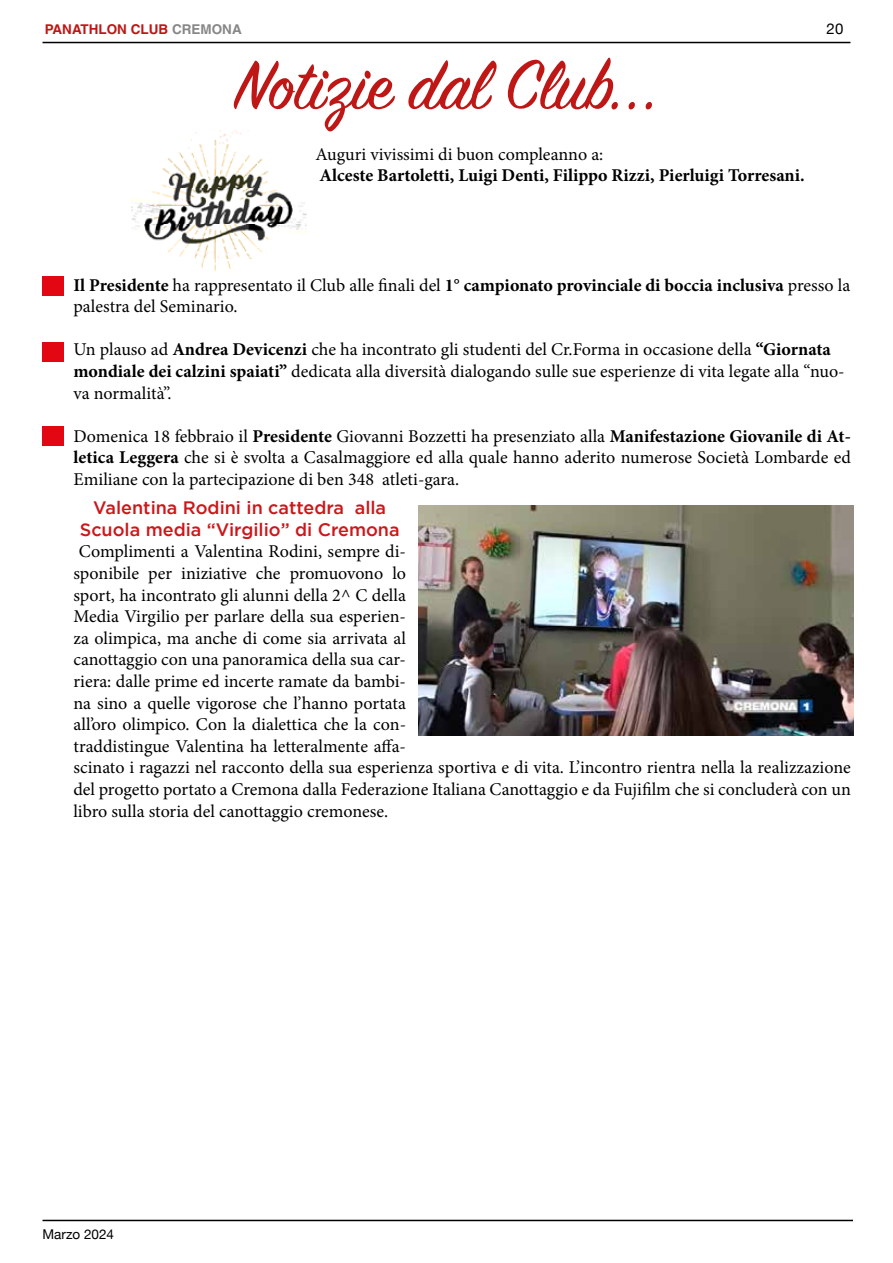
<style>
.page{position:relative;width:893px;height:1263px;background:#fff}
.page>*{position:absolute;margin:0;border:0;box-sizing:border-box;transform-origin:0 0}
.t1{font:76.5px "Sign Painter House Script";color:#be1716}
.t2{font:18px/21.6px "Minion Pro";color:#000}
.t3{font:700 18px "Minion Pro";color:#000}
.t4{font:500 18px/21.6px "Gotham";color:#cd171a;text-align:center}
.t5{font:15px "Helvetica Neue";color:#000}
.t6{font:700 13.5px "Helvetica";color:#be1716}
.t7{font:13.5px "Helvetica Neue";color:#000}
.s1{color:#878787}
.s2{font-weight:700}
</style>
<div class="page">
<hr style="left:43px;top:1220px;width:810px;height:1px;background:#000">
<div style="left:43px;top:342px;width:21px;height:20px;background:#e30613"></div>
<div style="left:43px;top:426px;width:21px;height:20px;background:#e30613"></div>
<img style="left:132px;top:131px;width:174px;height:141px">
<div style="left:43px;top:276px;width:21px;height:20px;background:#e30613"></div>
<img style="left:419px;top:505px;width:435px;height:231px">
<hr style="left:43px;top:42px;width:807px;height:1px;background:#000">
<p class="t6" style="left:45px;top:21px;width:198px">PANATHLON CLUB <span class="s1">CREMONA</span></p>
<p class="t5" style="left:827px;top:18px;width:18px">20</p>
<h1 class="t1" style="left:235px;top:38px;width:425px">Notizie dal Club...</h1>
<p class="t2" style="left:315px;top:143px;width:289px">Auguri vivissimi di buon compleanno a:</p>
<p class="t3" style="left:319px;top:163px;width:487px">Alceste Bartoletti, Luigi Denti, Filippo Rizzi, Pierluigi Torresani.</p>
<p class="t2" style="left:73px;top:274px;width:778px"><span class="s2">Il Presidente</span> ha rappresentato il Club alle finali del <span class="s2">1° campionato provinciale di boccia inclusiva</span> presso la palestra del Seminario.</p>
<p class="t2" style="left:73px;top:339px;width:773px">Un plauso ad <span class="s2">Andrea Devicenzi</span> che ha incontrato gli studenti del Cr.Forma in occasione della <span class="s2">“Giornata mondiale dei calzini spaiati”</span> dedicata alla diversità dialogando sulle sue esperienze di vita legate alla “nuo&shy;va normalità”.</p>
<p class="t2" style="left:73px;top:425px;width:779px;text-align:justify">Domenica 18 febbraio il <span class="s2">Presidente</span> Giovanni Bozzetti ha presenziato alla <span class="s2">Manifestazione Giovanile di At&shy;letica Leggera</span> che si è svolta a Casalmaggiore ed alla quale hanno aderito numerose Società Lombarde ed Emiliane con la partecipazione di ben 348 atleti-gara.</p>
<p class="t4" style="left:80px;top:496px;width:321px">Valentina Rodini in cattedra alla<br>Scuola media “Virgilio” di Cremona</p>
<p class="t2" style="left:73px;top:541px;width:779px;text-indent:6px">Complimenti a Valentina Rodini, sempre di-<br>sponibile per iniziative che promuovono lo<br>sport, ha incontrato gli alunni della 2^ C della<br>Media Virgilio per parlare della sua esperien-<br>za olimpica, ma anche di come sia arrivata al<br>canottaggio con una panoramica della sua car-<br>riera: dalle prime ed incerte ramate da bambi-<br>na sino a quelle vigorose che l’hanno portata<br>all’oro olimpico. Con la dialettica che la con-<br>traddistingue Valentina ha letteralmente affa-<br>scinato i ragazzi nel racconto della sua esperienza sportiva e di vita. L’incontro rientra nella la realizzazione del progetto portato a Cremona dalla Federazione Italiana Canottaggio e da Fujifilm che si concluderà con un libro sulla storia del canottaggio cremonese.</p>
<p class="t7" style="left:43px;top:1224px;width:73px">Marzo 2024</p>
</div>
